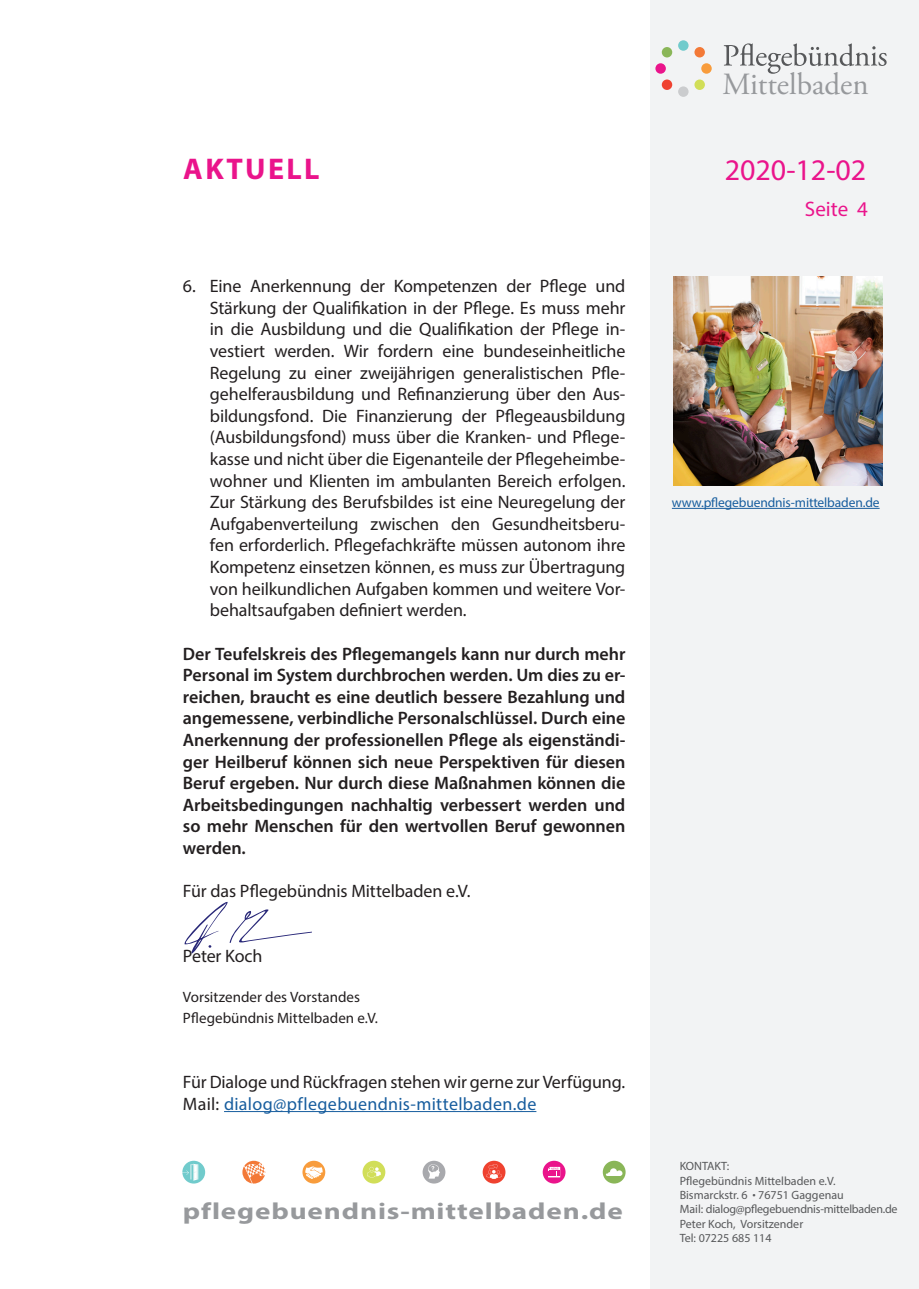
<style>
.page{position:relative;width:919px;height:1289px;background:#fff}
.page>*{position:absolute;margin:0;border:0;box-sizing:border-box;transform-origin:0 0}
.t1{font:30.75px "Adobe Garamond Pro";color:#97999c}
.t2{font:30px "Myriad Pro";color:#ea148b}
.t3{font:700 30px "Myriad Pro";letter-spacing:.08em;color:#ea148b}
.t4{font:700 23.25px "Myriad Pro";letter-spacing:.03em;color:#97999c;scale:1.25 1}
.t5{font:21px "Myriad Pro";color:#ea148b}
.t6{font:18px/21.6px "Myriad Pro";letter-spacing:-.005em;color:#231f20;text-align:justify}
.t7{font:600 18px/21.6px "Myriad Pro";letter-spacing:-.005em;color:#231f20;text-align:justify}
.t8{font:15px/21.6px "Myriad Pro";color:#231f20}
.t9{font:13.5px "Myriad Pro";letter-spacing:-.01em;color:#175d9e}
.t10{font:12px/14.4px "Myriad Pro";color:#57585a}
.s1{color:#175d9e}
.s2{font-weight:700}
</style>
<div class="page">
<hr style="left:224px;top:1111px;width:312px;height:1px;background:#175d9e">
<svg style="left:184px;top:902px;width:127px;height:51px"></svg>
<div style="left:651px;top:0;width:267px;height:1288px;background:#f2f3f4"></div>
<div style="left:661px;top:47px;width:11px;height:10px;background:#8ab658;border-radius:50%"></div>
<div style="left:678px;top:40px;width:10px;height:11px;background:#71cbcc;border-radius:50%"></div>
<div style="left:694px;top:47px;width:10px;height:10px;background:#f37937;border-radius:50%"></div>
<div style="left:655px;top:63px;width:10px;height:11px;background:#ea148b;border-radius:50%"></div>
<div style="left:678px;top:86px;width:10px;height:11px;background:#cbccce;border-radius:50%"></div>
<div style="left:701px;top:63px;width:10px;height:11px;background:#f89c3c;border-radius:50%"></div>
<div style="left:694px;top:79px;width:10px;height:11px;background:#d1de58;border-radius:50%"></div>
<div style="left:661px;top:79px;width:11px;height:11px;background:#ef4230;border-radius:50%"></div>
<svg style="left:723px;top:43px;width:163px;height:31px"></svg>
<svg style="left:302px;top:1160px;width:23px;height:23px"></svg>
<svg style="left:305px;top:1166px;width:17px;height:12px"></svg>
<svg style="left:182px;top:1160px;width:23px;height:23px"></svg>
<svg style="left:242px;top:1160px;width:23px;height:23px"></svg>
<svg style="left:482px;top:1160px;width:23px;height:23px"></svg>
<svg style="left:486px;top:1164px;width:15px;height:14px"></svg>
<svg style="left:542px;top:1160px;width:23px;height:23px"></svg>
<svg style="left:548px;top:1166px;width:12px;height:11px"></svg>
<svg style="left:602px;top:1160px;width:23px;height:23px"></svg>
<svg style="left:606px;top:1168px;width:16px;height:7px"></svg>
<div style="left:362px;top:1160px;width:23px;height:23px;background:#d1de58;border-radius:50%"></div>
<svg style="left:367px;top:1166px;width:14px;height:11px"></svg>
<div style="left:422px;top:1160px;width:23px;height:23px;background:#a8a9ad;border-radius:50%"></div>
<svg style="left:428px;top:1164px;width:12px;height:14px"></svg>
<hr style="left:671px;top:508px;width:208px;height:1px;background:#175d9e">
<img style="left:673px;top:277px;width:209px;height:208px">
<h2 class="t3" style="left:183px;top:149px;width:138px">AKTUELL</h2>
<p class="t6" style="left:210px;top:275px;width:417px;text-indent:-27px">6. Eine Anerkennung der Kompetenzen der Pflege und Stärkung der Qualifikation in der Pflege. Es muss mehr in die Ausbildung und die Qualifikation der Pflege in&shy;vestiert werden. Wir fordern eine bundeseinheitliche Regelung zu einer zweijährigen generalistischen Pfle&shy;gehelferausbildung und Refinanzierung über den Aus&shy;bildungsfond. Die Finanzierung der Pflegeausbildung (Ausbildungsfond) muss über die Kranken- und Pflege&shy;kasse und nicht über die Eigenanteile der Pflegeheimbe&shy;wohner und Klienten im ambulanten Bereich erfolgen.<br>Zur Stärkung des Berufsbildes ist eine Neuregelung der Aufgabenverteilung zwischen den Gesundheitsberu&shy;fen erforderlich. Pflegefachkräfte müssen autonom ihre Kompetenz einsetzen können, es muss zur Übertragung von heilkundlichen Aufgaben kommen und weitere Vor&shy;behaltsaufgaben definiert werden.</p>
<p class="t7" style="left:183px;top:642px;width:444px">Der Teufelskreis des Pflegemangels kann nur durch mehr Personal im System durchbrochen werden. Um dies zu er&shy;reichen, braucht es eine deutlich bessere Bezahlung und angemessene, verbindliche Personalschlüssel. Durch eine Anerkennung der professionellen Pflege als eigenständi&shy;ger Heilberuf können sich neue Perspektiven für diesen Beruf ergeben. Nur durch diese Maßnahmen können die Arbeitsbedingungen nachhaltig verbessert werden und so mehr Menschen für den wertvollen Beruf gewonnen werden.</p>
<p class="t6" style="left:183px;top:880px;width:289px">Für das Pflegebündnis Mittelbaden e.V.</p>
<p class="t6" style="left:183px;top:944px;width:81px">Peter Koch</p>
<p class="t8" style="left:183px;top:985px;width:196px">Vorsitzender des Vorstandes<br>Pflegebündnis Mittelbaden e.V.</p>
<p class="t6" style="left:183px;top:1070px;width:444px">Für Dialoge und Rückfragen stehen wir gerne zur Verfügung.<br>Mail: <span class="s1">dialog@pflegebuendnis-mittelbaden.de</span></p>
<p class="t4" style="left:183px;top:1195px;width:353px">pflegebuendnis-mittelbaden.de</p>
<h1 class="t1" style="left:722px;top:66px;width:148px">Mittelbaden</h1>
<h2 class="t2" style="left:724px;top:151px;width:143px">2020-12-02</h2>
<p class="t5" style="left:804px;top:196px;width:64px">Seite 4</p>
<p class="t9" style="left:671px;top:494px;width:209px">www.pflegebuendnis-mittelbaden.de</p>
<p class="t10" style="left:679px;top:1158px;width:219px">KONTAKT:<br>Pflegebündnis Mittelbaden e.V.<br>Bismarckstr. 6 <span class="s2">·</span> 76751 Gaggenau<br>Mail: dialog@pflegebuendnis-mittelbaden.de<br>Peter Koch, Vorsitzender<br>Tel: 07225 685 114</p>
</div>
